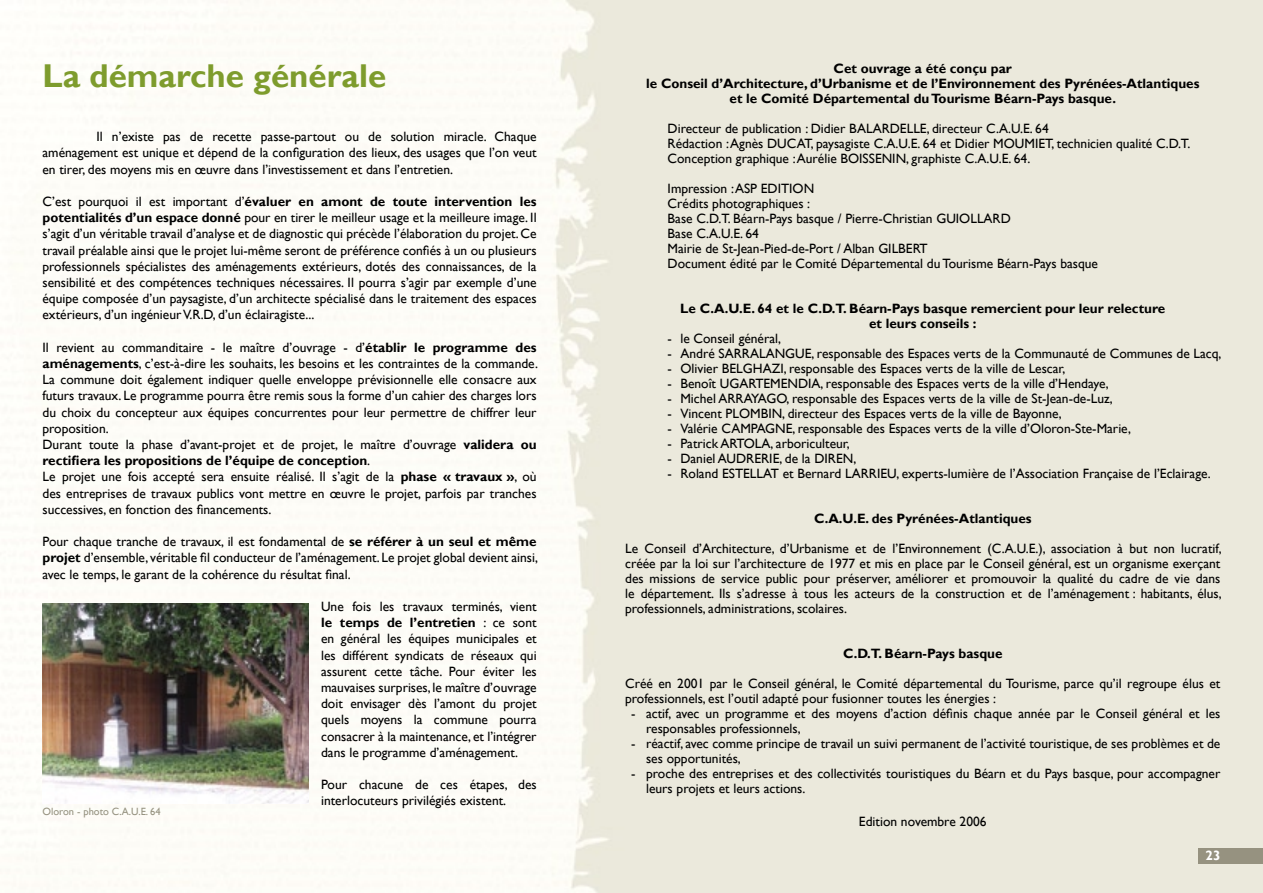
<style>
.page{position:relative;width:1263px;height:893px;background:#fff}
.page>*{position:absolute;margin:0;border:0;box-sizing:border-box;transform-origin:0 0}
.t1{font:700 33px "Gill Sans";color:#7e9c2d}
.t2{font:13.5px/16.2px "Gill Sans";color:#000}
.t3{font:700 13.5px/15px "Gill Sans";color:#000;text-align:center}
.t4{font:700 13.5px "Gill Sans";color:#fff}
.t5{font:10.5px "Gill Sans";color:#969280}
.s1{font-weight:700}
</style>
<div class="page">
<img style="left:0;top:0;width:1263px;height:893px">
<div style="left:1198px;top:848px;width:65px;height:15px;background:#969280"></div>
<img style="left:43px;top:604px;width:265px;height:199px">
<h1 class="t1" style="left:43px;top:56px;width:345px">La démarche générale</h1>
<p class="t3" style="left:646px;top:61px;width:555px">Cet ouvrage a été conçu par<br>le Conseil d’Architecture, d’Urbanisme et de l’Environnement des Pyrénées-Atlantiques et le Comité Départemental du Tourisme Béarn-Pays basque.</p>
<p class="t2" style="left:668px;top:121px;width:524px;line-height:15px">Directeur de publication : Didier BALARDELLE, directeur C.A.U.E. 64<br>Rédaction : Agnès DUCAT, paysagiste C.A.U.E. 64 et Didier MOUMIET, technicien qualité C.D.T.<br>Conception graphique : Aurélie BOISSENIN, graphiste C.A.U.E. 64.</p>
<p class="t2" style="left:668px;top:181px;width:432px;line-height:15px">Impression : ASP EDITION<br>Crédits photographiques :<br>Base C.D.T. Béarn-Pays basque / Pierre-Christian GUIOLLARD<br>Base C.A.U.E. 64<br>Mairie de St-Jean-Pied-de-Port / Alban GILBERT<br>Document édité par le Comité Départemental du Tourisme Béarn-Pays basque</p>
<p class="t3" style="left:680px;top:301px;width:486px">Le C.A.U.E. 64 et le C.D.T. Béarn-Pays basque remercient pour leur relecture et leurs conseils :</p>
<p class="t2" style="left:668px;top:331px;width:115px">- le Conseil général,</p>
<p class="t2" style="left:668px;top:346px;width:555px">- André SARRALANGUE, responsable des Espaces verts de la Communauté de Communes de Lacq,</p>
<p class="t2" style="left:668px;top:361px;width:399px">- Olivier BELGHAZI, responsable des Espaces verts de la ville de Lescar,</p>
<p class="t2" style="left:668px;top:376px;width:443px">- Benoît UGARTEMENDIA, responsable des Espaces verts de la ville d’Hendaye,</p>
<p class="t2" style="left:668px;top:391px;width:446px">- Michel ARRAYAGO, responsable des Espaces verts de la ville de St-Jean-de-Luz,</p>
<p class="t2" style="left:668px;top:406px;width:396px">- Vincent PLOMBIN, directeur des Espaces verts de la ville de Bayonne,</p>
<p class="t2" style="left:668px;top:421px;width:465px">- Valérie CAMPAGNE, responsable des Espaces verts de la ville d’Oloron-Ste-Marie,</p>
<p class="t2" style="left:668px;top:436px;width:184px">- Patrick ARTOLA, arboriculteur,</p>
<p class="t2" style="left:668px;top:451px;width:190px">- Daniel AUDRERIE, de la DIREN,</p>
<p class="t2" style="left:668px;top:466px;width:545px">- Roland ESTELLAT et Bernard LARRIEU, experts-lumière de l’Association Française de l’Eclairage.</p>
<p class="t3" style="left:814px;top:511px;width:219px">C.A.U.E. des Pyrénées-Atlantiques</p>
<p class="t2" style="left:625px;top:541px;width:598px;line-height:15px;text-align:justify">Le Conseil d’Architecture, d’Urbanisme et de l’Environnement (C.A.U.E.), association à but non lucratif, créée par la loi sur l’architecture de 1977 et mis en place par le Conseil général, est un organisme exerçant des missions de service public pour préserver, améliorer et promouvoir la qualité du cadre de vie dans le département. Ils s’adresse à tous les acteurs de la construction et de l’aménagement : habitants, élus, professionnels, administrations, scolaires.</p>
<p class="t3" style="left:843px;top:646px;width:161px">C.D.T. Béarn-Pays basque</p>
<p class="t2" style="left:625px;top:676px;width:597px;line-height:15px">Créé en 2001 par le Conseil général, le Comité départemental du Tourisme, parce qu’il regroupe élus et professionnels, est l’outil adapté pour fusionner toutes les énergies :</p>
<p class="t2" style="left:646px;top:706px;width:576px;line-height:15px;text-indent:-15px">- actif, avec un programme et des moyens d’action définis chaque année par le Conseil général et les responsables professionnels,</p>
<p class="t2" style="left:646px;top:736px;width:576px;line-height:15px;text-indent:-15px">- réactif, avec comme principe de travail un suivi permanent de l’activité touristique, de ses problèmes et de ses opportunités,</p>
<p class="t2" style="left:646px;top:766px;width:576px;line-height:15px;text-indent:-15px">- proche des entreprises et des collectivités touristiques du Béarn et du Pays basque, pour accompagner leurs projets et leurs actions.</p>
<p class="t2" style="left:859px;top:813px;width:129px">Edition novembre 2006</p>
<p class="t2" style="left:43px;top:129px;width:496px;text-align:justify;text-indent:54px">Il n’existe pas de recette passe-partout ou de solution miracle. Chaque aménagement est unique et dépend de la configuration des lieux, des usages que l’on veut en tirer, des moyens mis en œuvre dans l’investissement et dans l’entretien.</p>
<p class="t2" style="left:43px;top:194px;width:496px;text-align:justify">C’est pourquoi il est important d’<span class="s1">évaluer en amont de toute intervention les potentialités d’un espace donné</span> pour en tirer le meilleur usage et la meilleure image. Il s’agit d’un véritable travail d’analyse et de diagnostic qui précède l’élaboration du projet. Ce travail préalable ainsi que le projet lui-même seront de préférence confiés à un ou plusieurs professionnels spécialistes des aménagements extérieurs, dotés des connaissances, de la sensibilité et des compétences techniques nécessaires. Il pourra s’agir par exemple d’une équipe composée d’un paysagiste, d’un architecte spécialisé dans le traitement des espaces extérieurs, d’un ingénieur V.R.D, d’un éclairagiste...</p>
<p class="t2" style="left:43px;top:339px;width:497px">Il revient au commanditaire - le maître d’ouvrage - d’<span class="s1">établir le programme des aménagements</span>, c’est-à-dire les souhaits, les besoins et les contraintes de la commande.<br>La commune doit également indiquer quelle enveloppe prévisionnelle elle consacre aux futurs travaux. Le programme pourra être remis sous la forme d’un cahier des charges lors du choix du concepteur aux équipes concurrentes pour leur permettre de chiffrer leur proposition.<br>Durant toute la phase d’avant-projet et de projet, le maître d’ouvrage <span class="s1">validera ou rectifiera les propositions de l’équipe de conception</span>.<br>Le projet une fois accepté sera ensuite réalisé. Il s’agit de la <span class="s1">phase « travaux »</span>, où des entreprises de travaux publics vont mettre en œuvre le projet, parfois par tranches successives, en fonction des financements.</p>
<p class="t2" style="left:43px;top:534px;width:497px;text-align:justify">Pour chaque tranche de travaux, il est fondamental de <span class="s1">se référer à un seul et même projet</span> d’ensemble, véritable fil conducteur de l’aménagement. Le projet global devient ainsi, avec le temps, le garant de la cohérence du résultat final.</p>
<p class="t2" style="left:321px;top:599px;width:217px;text-align:justify">Une fois les travaux terminés, vient <span class="s1">le temps de l’entretien</span> : ce sont en général les équipes municipales et les différent syndicats de réseaux qui assurent cette tâche. Pour éviter les mauvaises surprises, le maître d’ouvrage doit envisager dès l’amont du projet quels moyens la commune pourra consacrer à la maintenance, et l’intégrer dans le programme d’aménagement.</p>
<p class="t2" style="left:321px;top:777px;width:217px">Pour chacune de ces étapes, des interlocuteurs privilégiés existent.</p>
<p class="t5" style="left:43px;top:805px;width:120px">Oloron - photo C.A.U.E. 64</p>
<p class="t4" style="left:1205px;top:848px;width:16px">23</p>
</div>
